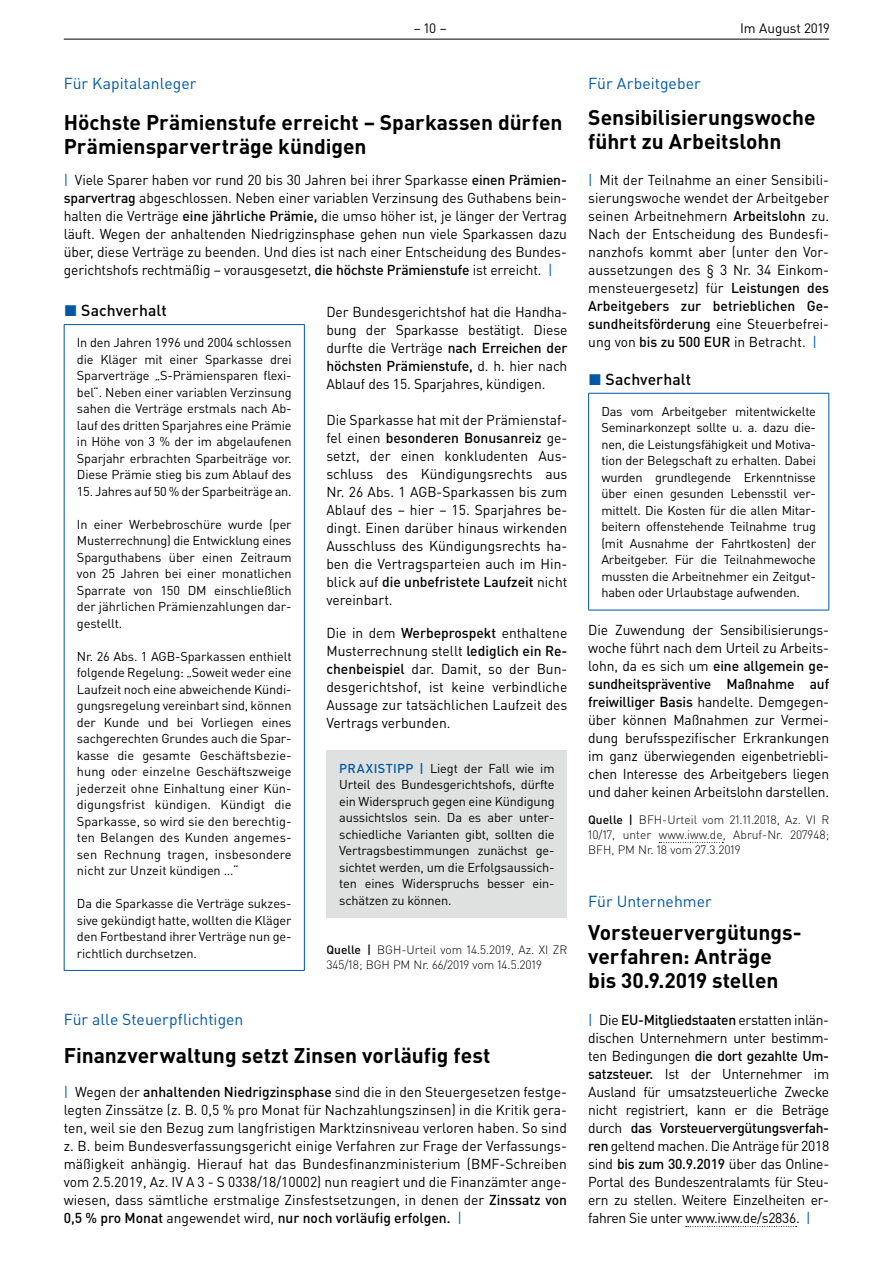
<style>
.page{position:relative;width:893px;height:1263px;background:#fff}
.page>*{position:absolute;margin:0;border:0;box-sizing:border-box;transform-origin:0 0}
.t1{font:700 21px/24px "DIN Pro";color:#000002}
.t2{font:15.75px "DIN Pro";color:#0157a2}
.t3{font:500 15.75px "DIN Pro";letter-spacing:.005em;color:#000002}
.t4{font:14.25px/18px "DIN Pro";letter-spacing:-.01em;color:#000002;text-align:justify}
.t5{font:13.5px "DIN Pro";color:#000002}
.t6{font:12.75px/16.5px "DIN Pro";letter-spacing:-.01em;color:#000002;text-align:justify}
.t7{font:300 12px/15px "DIN Pro";color:#000002;text-align:justify}
.s1{color:#0157a2}
.s2{font-weight:500}
.s3{font-weight:500;color:#0157a2}
</style>
<div class="page">
<hr style="left:64px;top:39px;width:765px;height:1px;background:#000002">
<svg style="left:659px;top:842px;width:64px;height:1px"></svg>
<hr style="left:588px;top:393px;width:241px;height:1px;background:#0157a2">
<hr style="left:588px;top:394px;width:1px;height:216px;background:#0157a2">
<hr style="left:828px;top:394px;width:1px;height:216px;background:#0157a2">
<hr style="left:588px;top:610px;width:241px;height:1px;background:#0157a2">
<svg style="left:686px;top:1226px;width:111px;height:1px"></svg>
<hr style="left:64px;top:324px;width:241px;height:1px;background:#0157a2">
<hr style="left:64px;top:325px;width:1px;height:645px;background:#0157a2">
<hr style="left:304px;top:325px;width:1px;height:645px;background:#0157a2">
<hr style="left:64px;top:970px;width:241px;height:1px;background:#0157a2">
<div style="left:326px;top:750px;width:241px;height:167px;background:#dfe1e1"></div>
<p class="t5" style="left:414px;top:19px;width:34px">– 10 –</p>
<p class="t5" style="left:740px;top:19px;width:91px">Im August 2019</p>
<p class="t2" style="left:64px;top:73px;width:134px">Für Kapitalanleger</p>
<h1 class="t1" style="left:64px;top:109px;width:500px">Höchste Prämienstufe erreicht – Sparkassen dürfen<br>Prämiensparverträge kündigen</h1>
<p class="t4" style="left:64px;top:171px;width:505px"><span class="s1">|</span> Viele Sparer haben vor rund 20 bis 30 Jahren bei ihrer Sparkasse <span class="s2">einen Prämien&shy;sparvertrag</span> abgeschlossen. Neben einer variablen Verzinsung des Guthabens bein&shy;halten die Verträge <span class="s2">eine jährliche Prämie,</span> die umso höher ist, je länger der Vertrag läuft. Wegen der anhaltenden Niedrigzinsphase gehen nun viele Sparkassen dazu über, diese Verträge zu beenden. Und dies ist nach einer Entscheidung des Bundes&shy;gerichtshofs rechtmäßig – vorausgesetzt, <span class="s2">die höchste Prämienstufe</span> ist erreicht. <span class="s1">|</span></p>
<p class="t3" style="left:64px;top:300px;width:104px"><span class="s1">◼</span> Sachverhalt</p>
<p class="t6" style="left:77px;top:334px;width:216px">In den Jahren 1996 und 2004 schlossen die Kläger mit einer Sparkasse drei Sparverträge „S-Prämiensparen flexi&shy;bel“. Neben einer variablen Verzinsung sahen die Verträge erstmals nach Ab&shy;lauf des dritten Sparjahres eine Prämie in Höhe von 3 % der im abgelaufenen Sparjahr erbrachten Sparbeiträge vor.<br>Diese Prämie stieg bis zum Ablauf des</p>
<p class="t6" style="left:77px;top:482px;width:216px">15. Jahres auf 50 % der Sparbeiträge an.</p>
<p class="t6" style="left:77px;top:515px;width:216px">In einer Werbebroschüre wurde (per Musterrechnung) die Entwicklung eines Sparguthabens über einen Zeitraum von 25 Jahren bei einer monatlichen Sparrate von 150 DM einschließlich der jährlichen Prämienzahlungen dar&shy;gestellt.</p>
<p class="t6" style="left:77px;top:647px;width:216px">Nr. 26 Abs. 1 AGB-Sparkassen enthielt folgende Regelung: „Soweit weder eine Laufzeit noch eine abweichende Kündi&shy;gungsregelung vereinbart sind, können der Kunde und bei Vorliegen eines sachgerechten Grundes auch die Spar&shy;kasse die gesamte Geschäftsbezie&shy;hung oder einzelne Geschäftszweige jederzeit ohne Einhaltung einer Kün&shy;digungsfrist kündigen. Kündigt die Sparkasse, so wird sie den berechtig&shy;ten Belangen des Kunden angemes&shy;sen Rechnung tragen, insbesondere nicht zur Unzeit kündigen …“</p>
<p class="t6" style="left:77px;top:895px;width:216px">Da die Sparkasse die Verträge sukzes&shy;sive gekündigt hatte, wollten die Kläger den Fortbestand ihrer Verträge nun ge&shy;richtlich durchsetzen.</p>
<p class="t4" style="left:326px;top:303px;width:242px">Der Bundesgerichtshof hat die Handha&shy;bung der Sparkasse bestätigt. Diese durfte die Verträge <span class="s2">nach Erreichen der höchsten Prämienstufe,</span> d. h. hier nach Ablauf des 15. Sparjahres, kündigen.</p>
<p class="t4" style="left:326px;top:410px;width:242px">Die Sparkasse hat mit der Prämienstaf&shy;fel einen <span class="s2">besonderen Bonusanreiz</span> ge&shy;setzt, der einen konkludenten Aus&shy;schluss des Kündigungsrechts aus Nr. 26 Abs. 1 AGB-Sparkassen bis zum Ablauf des – hier – 15. Sparjahres be&shy;dingt. Einen darüber hinaus wirkenden Ausschluss des Kündigungsrechts ha&shy;ben die Vertragsparteien auch im Hin&shy;blick auf <span class="s2">die unbefristete Laufzeit</span> nicht vereinbart.</p>
<p class="t4" style="left:326px;top:623px;width:242px">Die in dem <span class="s2">Werbeprospekt</span> enthaltene Musterrechnung stellt <span class="s2">lediglich ein Re&shy;chenbeispiel</span> dar. Damit, so der Bun&shy;desgerichtshof, ist keine verbindliche Aussage zur tatsächlichen Laufzeit des Vertrags verbunden.</p>
<p class="t6" style="left:339px;top:759px;width:217px"><span class="s3">PRAXISTIPP |</span> Liegt der Fall wie im Urteil des Bundesgerichtshofs, dürfte ein Widerspruch gegen eine Kündigung aussichtslos sein. Da es aber unter&shy;schiedliche Varianten gibt, sollten die Vertragsbestimmungen zunächst ge&shy;sichtet werden, um die Erfolgsaussich&shy;ten eines Widerspruchs besser ein&shy;schätzen zu können.</p>
<p class="t7" style="left:326px;top:942px;width:242px"><span class="s2">Quelle |</span> BGH-Urteil vom 14.5.2019, Az. XI ZR<br>345/18; BGH PM Nr. 66/2019 vom 14.5.2019</p>
<p class="t2" style="left:64px;top:1009px;width:181px">Für alle Steuerpflichtigen</p>
<h1 class="t1" style="left:64px;top:1042px;width:428px">Finanzverwaltung setzt Zinsen vorläufig fest</h1>
<p class="t4" style="left:64px;top:1083px;width:505px"><span class="s1">|</span> Wegen der <span class="s2">anhaltenden Niedrigzinsphase</span> sind die in den Steuergesetzen festge&shy;legten Zinssätze (z. B. 0,5 % pro Monat für Nachzahlungszinsen) in die Kritik gera&shy;ten, weil sie den Bezug zum langfristigen Marktzinsniveau verloren haben. So sind z. B. beim Bundesverfassungsgericht einige Verfahren zur Frage der Verfassungs&shy;mäßigkeit anhängig. Hierauf hat das Bundesfinanzministerium (BMF-Schreiben vom 2.5.2019, Az. IV A 3 - S 0338/18/10002) nun reagiert und die Finanzämter ange&shy;wiesen, dass sämtliche erstmalige Zinsfestsetzungen, in denen der <span class="s2">Zinssatz von 0,5 % pro Monat</span> angewendet wird, <span class="s2">nur noch vorläufig erfolgen.</span> <span class="s1">|</span></p>
<p class="t2" style="left:588px;top:73px;width:114px">Für Arbeitgeber</p>
<h1 class="t1" style="left:588px;top:105px;width:229px">Sensibilisierungswoche führt zu Arbeitslohn</h1>
<p class="t4" style="left:588px;top:171px;width:242px"><span class="s1">|</span> Mit der Teilnahme an einer Sensibili&shy;sierungswoche wendet der Arbeitgeber seinen Arbeitnehmern <span class="s2">Arbeitslohn</span> zu.<br>Nach der Entscheidung des Bundesfi&shy;nanzhofs kommt aber (unter den Vor&shy;aussetzungen des § 3 Nr. 34 Einkom&shy;mensteuergesetz) für <span class="s2">Leistungen des Arbeitgebers zur betrieblichen Ge&shy;sundheitsförderung</span> eine Steuerbefrei&shy;ung von <span class="s2">bis zu 500 EUR</span> in Betracht. <span class="s1">|</span></p>
<p class="t3" style="left:589px;top:368px;width:104px"><span class="s1">◼</span> Sachverhalt</p>
<p class="t6" style="left:601px;top:402px;width:216px">Das vom Arbeitgeber mitentwickelte Seminarkonzept sollte u. a. dazu die&shy;nen, die Leistungsfähigkeit und Motiva&shy;tion der Belegschaft zu erhalten. Dabei wurden grundlegende Erkenntnisse über einen gesunden Lebensstil ver&shy;mittelt. Die Kosten für die allen Mitar&shy;beitern offenstehende Teilnahme trug (mit Ausnahme der Fahrtkosten) der Arbeitgeber. Für die Teilnahmewoche mussten die Arbeitnehmer ein Zeitgut&shy;haben oder Urlaubstage aufwenden.</p>
<p class="t4" style="left:588px;top:621px;width:242px">Die Zuwendung der Sensibilisierungs&shy;woche führt nach dem Urteil zu Arbeits&shy;lohn, da es sich um <span class="s2">eine allgemein ge&shy;sundheitspräventive Maßnahme auf freiwilliger Basis</span> handelte. Demgegen&shy;über können Maßnahmen zur Vermei&shy;dung berufsspezifischer Erkrankungen im ganz überwiegenden eigenbetriebli&shy;chen Interesse des Arbeitgebers liegen und daher keinen Arbeitslohn darstellen.</p>
<p class="t7" style="left:588px;top:812px;width:242px"><span class="s2">Quelle |</span> BFH-Urteil vom 21.11.2018, Az. VI R 10/17, unter www.iww.de, Abruf-Nr. 207948; BFH, PM Nr. 18 vom 27.3.2019</p>
<p class="t2" style="left:588px;top:890px;width:125px">Für Unternehmer</p>
<h1 class="t1" style="left:588px;top:919px;width:215px">Vorsteuervergütungs&shy;verfahren: Anträge bis 30.9.2019 stellen</h1>
<p class="t4" style="left:588px;top:1011px;width:242px"><span class="s1">|</span> Die <span class="s2">EU-Mitgliedstaaten</span> erstatten inlän&shy;dischen Unternehmern unter bestimm&shy;ten Bedingungen <span class="s2">die dort gezahlte Um&shy;satzsteuer.</span> Ist der Unternehmer im Ausland für umsatzsteuerliche Zwecke nicht registriert, kann er die Beträge durch <span class="s2">das Vorsteuervergütungsverfah&shy;ren</span> geltend machen. Die Anträge für 2018 sind <span class="s2">bis zum 30.9.2019</span> über das Online-Portal des Bundeszentralamts für Steu&shy;ern zu stellen. Weitere Einzelheiten er&shy;fahren Sie unter www.iww.de/s2836. <span class="s1">|</span></p>
</div>
